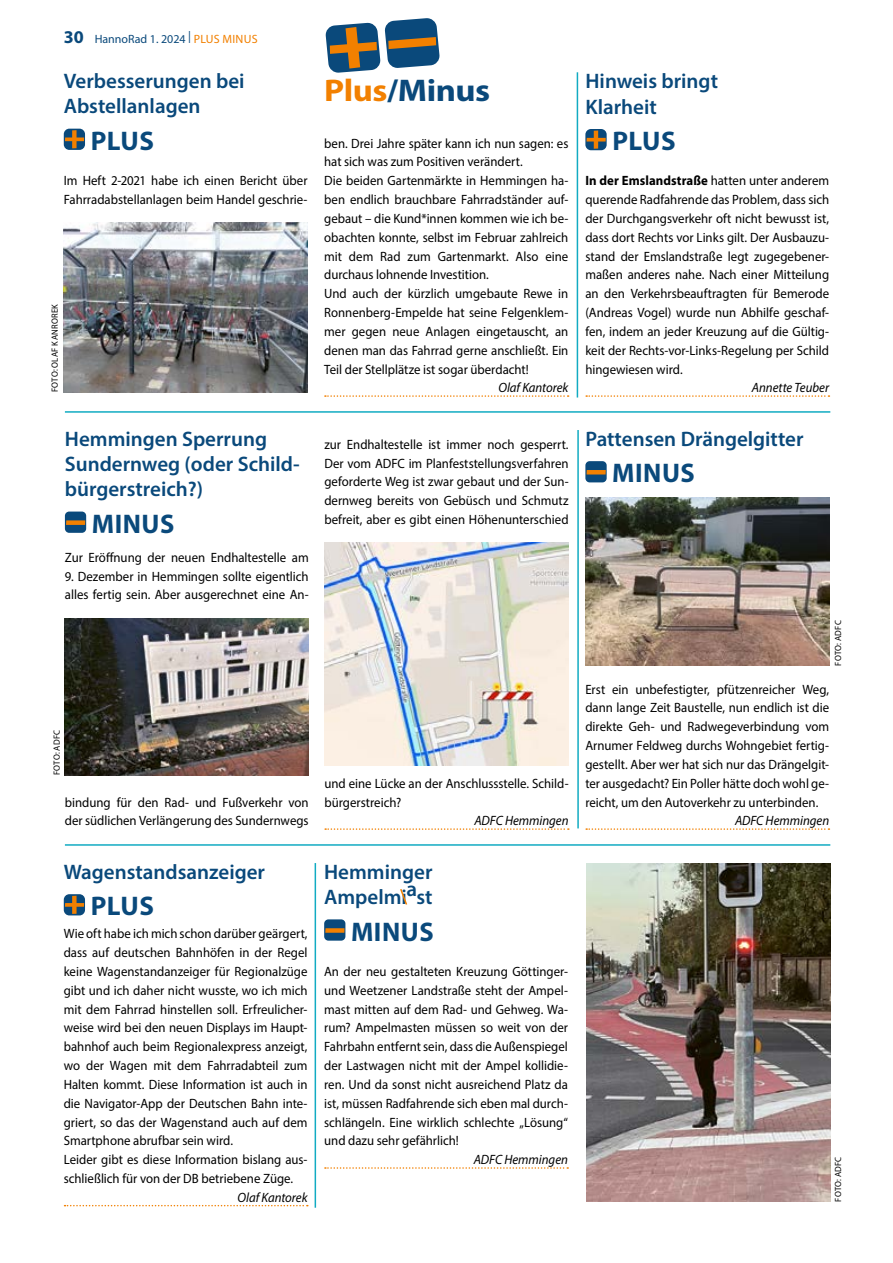
<style>
.page{position:relative;width:893px;height:1263px;background:#fff}
.page>*{position:absolute;margin:0;border:0;box-sizing:border-box;transform-origin:0 0}
.Head{font:700 31.5px "Myriad Pro";letter-spacing:-.015em;color:#0a497b;scale:1.1 1}
._2_Head{font:700 27px "Myriad Pro";letter-spacing:.02em;color:#0a497b}
.Subhead{font:600 21px/25.2px "Myriad Pro";color:#0a497b}
.HannoRad_Grundtext{font:13.5px/18.9px "Myriad Pro";color:#000;text-align:justify;scale:.95 1}
.Autorin_Plus-minus{font:italic 13.5px "Myriad Pro";color:#000;scale:.95 1}
.t1{font:12px "Myriad Pro";color:#0a497b}
.Fotozeile{font:9px "Myriad Pro";letter-spacing:.025em;color:#000;scale:.95 1}
.s1{font-weight:700;font-size:18px}
.s2{color:#f28000}
.s3{font-weight:700}
</style>
<div class="page">
<div style="left:65px;top:512px;width:21px;height:21px;background:#0a497b;border-radius:4px"></div>
<svg style="left:66px;top:520px;width:19px;height:5px"></svg>
<div style="left:585px;top:461px;width:22px;height:21px;background:#0a497b;border-radius:4px"></div>
<svg style="left:586px;top:470px;width:20px;height:4px"></svg>
<svg style="left:586px;top:828px;width:243px;height:2px"></svg>
<div style="left:324px;top:919px;width:21px;height:22px;background:#0a497b;border-radius:4px"></div>
<svg style="left:325px;top:928px;width:20px;height:5px"></svg>
<svg style="left:325px;top:1167px;width:243px;height:2px"></svg>
<svg style="left:325px;top:18px;width:115px;height:55px"></svg>
<hr style="left:65px;top:411px;width:765px;height:2px;background:#11abc2">
<hr style="left:577px;top:72px;width:1px;height:325px;background:#11abc2">
<hr style="left:577px;top:430px;width:2px;height:398px;background:#11abc2">
<hr style="left:315px;top:863px;width:1px;height:345px;background:#11abc2">
<hr style="left:65px;top:844px;width:765px;height:2px;background:#11abc2">
<svg style="left:64px;top:129px;width:21px;height:21px"></svg>
<svg style="left:65px;top:130px;width:19px;height:18px"></svg>
<svg style="left:64px;top:894px;width:21px;height:21px"></svg>
<svg style="left:65px;top:896px;width:19px;height:18px"></svg>
<svg style="left:65px;top:1205px;width:243px;height:1px"></svg>
<svg style="left:325px;top:395px;width:244px;height:2px"></svg>
<svg style="left:325px;top:828px;width:244px;height:2px"></svg>
<svg style="left:585px;top:129px;width:22px;height:21px"></svg>
<svg style="left:586px;top:131px;width:20px;height:18px"></svg>
<svg style="left:586px;top:395px;width:243px;height:2px"></svg>
<img style="left:64px;top:223px;width:244px;height:169px">
<img style="left:65px;top:618px;width:244px;height:157px">
<img style="left:585px;top:498px;width:244px;height:168px">
<img style="left:586px;top:863px;width:244px;height:339px">
<img style="left:324px;top:543px;width:245px;height:222px">
<svg style="left:400px;top:889px;width:8px;height:16px"></svg>
<p class="t1" style="left:64px;top:31px;width:195px"><span class="s1">30</span> HannoRad 1. 2024 | <span class="s2">PLUS MINUS</span></p>
<p class="Subhead" style="left:64px;top:68px;width:182px">Verbesserungen bei<br>Abstellanlagen</p>
<p class="_2_Head" style="left:91px;top:123px;width:65px">PLUS</p>
<p class="HannoRad_Grundtext" style="left:64px;top:171px;width:258px">Im Heft 2-2021 habe ich einen Bericht über<br>Fahrradabstellanlagen beim Handel geschrie-</p>
<p class="Fotozeile" style="left:49px;top:392px;width:95px;rotate:-90deg">FOTO: OLAF KANROREK</p>
<p class="Subhead" style="left:65px;top:426px;width:236px">Hemmingen Sperrung<br>Sundernweg (oder Schild&shy;bürgerstreich?)</p>
<p class="_2_Head" style="left:92px;top:506px;width:84px">MINUS</p>
<p class="HannoRad_Grundtext" style="left:65px;top:548px;width:258px">Zur Eröffnung der neuen Endhaltestelle am</p>
<p class="HannoRad_Grundtext" style="left:65px;top:566px;width:258px">9. Dezember in Hemmingen sollte eigentlich alles fertig sein. Aber ausgerechnet eine An-</p>
<p class="Head" style="left:324px;top:70px;width:152px"><span class="s2">Plus</span>/Minus</p>
<p class="HannoRad_Grundtext" style="left:324px;top:133px;width:259px">ben. Drei Jahre später kann ich nun sagen: es hat sich was zum Positiven verändert.</p>
<p class="HannoRad_Grundtext" style="left:324px;top:171px;width:259px">Die beiden Gartenmärkte in Hemmingen ha&shy;ben endlich brauchbare Fahrradständer auf&shy;gebaut – die Kund*innen kommen wie ich be&shy;obachten konnte, selbst im Februar zahlreich mit dem Rad zum Gartenmarkt. Also eine durchaus lohnende Investition.</p>
<p class="HannoRad_Grundtext" style="left:324px;top:284px;width:259px">Und auch der kürzlich umgebaute Rewe in Ronnenberg-Empelde hat seine Felgenklem&shy;mer gegen neue Anlagen eingetauscht, an denen man das Fahrrad gerne anschließt. Ein Teil der Stellplätze ist sogar überdacht!</p>
<p class="Autorin_Plus-minus" style="left:498px;top:379px;width:75px">Olaf Kantorek</p>
<p class="HannoRad_Grundtext" style="left:324px;top:435px;width:259px">zur Endhaltestelle ist immer noch gesperrt.<br>Der vom ADFC im Planfeststellungsverfahren geforderte Weg ist zwar gebaut und der Sun&shy;dernweg bereits von Gebüsch und Schmutz befreit, aber es gibt einen Höhenunterschied</p>
<p class="Fotozeile" style="left:51px;top:775px;width:49px;rotate:-90deg">FOTO: ADFC</p>
<p class="HannoRad_Grundtext" style="left:65px;top:792px;width:258px">bindung für den Rad- und Fußverkehr von der südlichen Verlängerung des Sundernwegs</p>
<p class="Subhead" style="left:64px;top:859px;width:203px">Wagenstandsanzeiger</p>
<p class="_2_Head" style="left:91px;top:889px;width:65px">PLUS</p>
<p class="HannoRad_Grundtext" style="left:64px;top:924px;width:258px">Wie oft habe ich mich schon darüber geärgert, dass auf deutschen Bahnhöfen in der Regel keine Wagenstandanzeiger für Regionalzüge gibt und ich daher nicht wusste, wo ich mich mit dem Fahrrad hinstellen soll. Erfreulicher&shy;weise wird bei den neuen Displays im Haupt&shy;bahnhof auch beim Regionalexpress anzeigt, wo der Wagen mit dem Fahrradabteil zum Halten kommt. Diese Information ist auch in die Navigator-App der Deutschen Bahn inte&shy;griert, so das der Wagenstand auch auf dem Smartphone abrufbar sein wird.</p>
<p class="HannoRad_Grundtext" style="left:64px;top:1150px;width:258px">Leider gibt es diese Information bislang aus&shy;schließlich für von der DB betriebene Züge.</p>
<p class="Autorin_Plus-minus" style="left:238px;top:1189px;width:75px">Olaf Kantorek</p>
<p class="HannoRad_Grundtext" style="left:324px;top:773px;width:259px">und eine Lücke an der Anschlussstelle. Schild&shy;bürgerstreich?</p>
<p class="Autorin_Plus-minus" style="left:474px;top:812px;width:101px">ADFC Hemmingen</p>
<p class="Subhead" style="left:324px;top:859px;width:110px">Hemminger<br>Ampelmi st</p>
<p class="_2_Head" style="left:351px;top:914px;width:84px">MINUS</p>
<p class="HannoRad_Grundtext" style="left:324px;top:962px;width:258px">An der neu gestalteten Kreuzung Göttinger&shy;und Weetzener Landstraße steht der Ampel&shy;mast mitten auf dem Rad- und Gehweg. Wa&shy;rum? Ampelmasten müssen so weit von der Fahrbahn entfernt sein, dass die Außenspiegel der Lastwagen nicht mit der Ampel kollidie&shy;ren. Und da sonst nicht ausreichend Platz da ist, müssen Radfahrende sich eben mal durch&shy;schlängeln. Eine wirklich schlechte „Lösung“ und dazu sehr gefährlich!</p>
<p class="Autorin_Plus-minus" style="left:474px;top:1151px;width:101px">ADFC Hemmingen</p>
<p class="Subhead" style="left:406px;top:876px;width:12px">a</p>
<p class="Subhead" style="left:585px;top:68px;width:134px">Hinweis bringt<br>Klarheit</p>
<p class="_2_Head" style="left:612px;top:124px;width:65px">PLUS</p>
<p class="HannoRad_Grundtext" style="left:585px;top:171px;width:258px"><span class="s3">In der Emslandstraße</span> hatten unter anderem querende Radfahrende das Problem, dass sich der Durchgangsverkehr oft nicht bewusst ist, dass dort Rechts vor Links gilt. Der Ausbauzu&shy;stand der Emslandstraße legt zugegebener&shy;maßen anderes nahe. Nach einer Mitteilung an den Verkehrsbeauftragten für Bemerode (Andreas Vogel) wurde nun Abhilfe geschaf&shy;fen, indem an jeder Kreuzung auf die Gültig&shy;keit der Rechts-vor-Links-Regelung per Schild hingewiesen wird.</p>
<p class="Autorin_Plus-minus" style="left:752px;top:379px;width:83px">Annette Teuber</p>
<p class="Subhead" style="left:585px;top:426px;width:220px">Pattensen Drängelgitter</p>
<p class="_2_Head" style="left:612px;top:456px;width:84px">MINUS</p>
<p class="Fotozeile" style="left:832px;top:666px;width:49px;rotate:-90deg">FOTO: ADFC</p>
<p class="HannoRad_Grundtext" style="left:585px;top:679px;width:258px">Erst ein unbefestigter, pfützenreicher Weg, dann lange Zeit Baustelle, nun endlich ist die direkte Geh- und Radwegeverbindung vom Arnumer Feldweg durchs Wohngebiet fertig&shy;gestellt. Aber wer hat sich nur das Drängelgit&shy;ter ausgedacht? Ein Poller hätte doch wohl ge&shy;reicht, um den Autoverkehr zu unterbinden.</p>
<p class="Autorin_Plus-minus" style="left:735px;top:812px;width:101px">ADFC Hemmingen</p>
<p class="Fotozeile" style="left:833px;top:1202px;width:49px;rotate:-90deg">FOTO: ADFC</p>
</div>
